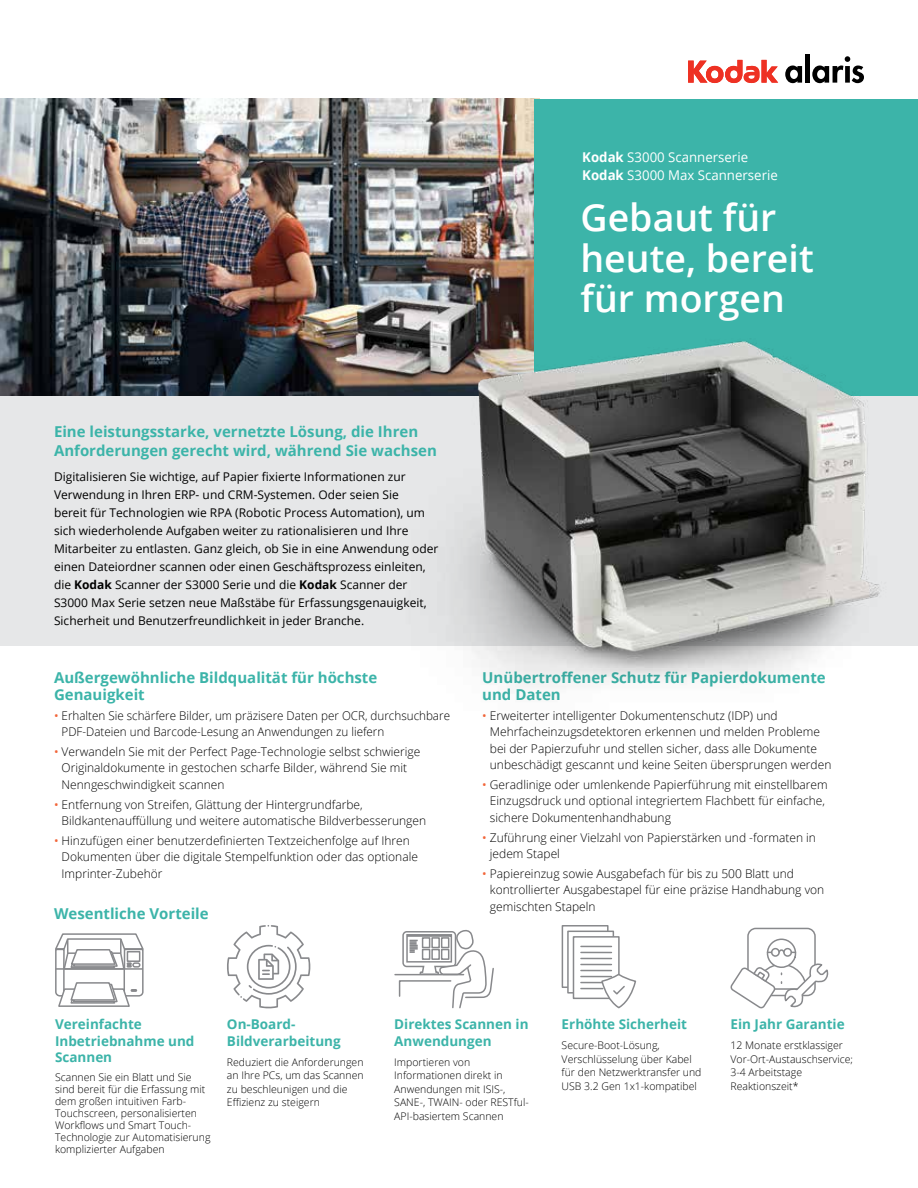
<style>
.page{position:relative;width:918px;height:1188px;background:#fff}
.page>*{position:absolute;margin:0;border:0;box-sizing:border-box;transform-origin:0 0}
.t1{font:600 37.5px/40.5px "Open Sans";color:#fff}
.t2{font:700 15px/16.5px "Open Sans";color:#3cb4a9}
.t3{font:700 13.5px/16.5px "Open Sans";color:#3cb4a9}
.t4{font:13.5px/18px "Open Sans";color:#fff}
.t5{font:300 12px/16.5px "Open Sans";color:#000}
.t6{font:12px/18px "Open Sans";color:#000}
.t7{font:300 10.5px/13.5px "Open Sans";color:#000}
.s1{font-weight:700}
.s2{font-weight:400;color:#f26539}
</style>
<div class="page">
<div style="left:0;top:395px;width:918px;height:250px;background:#e6e7e8"></div>
<img style="left:0;top:99px;width:535px;height:297px">
<div style="left:535px;top:99px;width:383px;height:297px;background:#3cb4a9"></div>
<svg style="left:688px;top:60px;width:90px;height:23px"></svg>
<svg style="left:785px;top:66px;width:17px;height:17px"></svg>
<div style="left:805px;top:54px;width:5px;height:29px;background:#000"></div>
<svg style="left:812px;top:56px;width:52px;height:27px"></svg>
<svg style="left:55px;top:933px;width:89px;height:74px"></svg>
<svg style="left:394px;top:930px;width:100px;height:79px"></svg>
<svg style="left:562px;top:925px;width:47px;height:63px"></svg>
<svg style="left:567px;top:931px;width:47px;height:63px"></svg>
<svg style="left:573px;top:936px;width:47px;height:63px"></svg>
<hr style="left:581px;top:970px;width:30px;height:1px;background:#88898c">
<hr style="left:581px;top:964px;width:30px;height:1px;background:#88898c">
<hr style="left:581px;top:952px;width:30px;height:1px;background:#88898c">
<hr style="left:581px;top:958px;width:30px;height:1px;background:#88898c">
<hr style="left:581px;top:946px;width:30px;height:1px;background:#88898c">
<svg style="left:581px;top:972px;width:56px;height:37px"></svg>
<div style="left:747px;top:928px;width:69px;height:68px;border:2px solid #88898c;border-radius:8px"></div>
<svg style="left:730px;top:938px;width:99px;height:71px"></svg>
<svg style="left:227px;top:925px;width:84px;height:84px"></svg>
<img style="left:387px;top:323px;width:531px;height:364px">
<p class="t4" style="left:582px;top:148px;width:197px"><span class="s1">Kodak</span> S3000 Scannerserie<br><span class="s1">Kodak</span> S3000 Max Scannerserie</p>
<h1 class="t1" style="left:580px;top:197px;width:235px">Gebaut für heute, bereit für morgen</h1>
<p class="t2" style="left:54px;top:421px;width:384px;line-height:19.5px">Eine leistungsstarke, vernetzte Lösung, die Ihren<br>Anforderungen gerecht wird, während Sie wachsen</p>
<p class="t6" style="left:54px;top:467px;width:386px">Digitalisieren Sie wichtige, auf Papier fixierte Informationen zur Verwendung in Ihren ERP- und CRM-Systemen. Oder seien Sie<br>bereit für Technologien wie RPA (Robotic Process Automation), um sich wiederholende Aufgaben weiter zu rationalisieren und Ihre Mitarbeiter zu entlasten. Ganz gleich, ob Sie in eine Anwendung oder einen Dateiordner scannen oder einen Geschäftsprozess einleiten, die <span class="s1">Kodak</span> Scanner der S3000 Serie und die <span class="s1">Kodak</span> Scanner der S3000 Max Serie setzen neue Maßstäbe für Erfassungsgenauigkeit, Sicherheit und Benutzerfreundlichkeit in jeder Branche.</p>
<p class="t2" style="left:54px;top:669px;width:325px">Außergewöhnliche Bildqualität für höchste<br>Genauigkeit</p>
<p class="t5" style="left:62px;top:707px;width:390px;text-indent:-8px"><span class="s2">•</span> Erhalten Sie schärfere Bilder, um präzisere Daten per OCR, durchsuchbare<br>PDF-Dateien und Barcode-Lesung an Anwendungen zu liefern</p>
<p class="t5" style="left:62px;top:743px;width:360px;text-indent:-8px"><span class="s2">•</span> Verwandeln Sie mit der Perfect Page-Technologie selbst schwierige<br>Originaldokumente in gestochen scharfe Bilder, während Sie mit<br>Nenngeschwindigkeit scannen</p>
<p class="t5" style="left:62px;top:796px;width:366px;text-indent:-8px"><span class="s2">•</span> Entfernung von Streifen, Glättung der Hintergrundfarbe,<br>Bildkantenauffüllung und weitere automatische Bildverbesserungen</p>
<p class="t5" style="left:62px;top:832px;width:358px;text-indent:-8px"><span class="s2">•</span> Hinzufügen einer benutzerdefinierten Textzeichenfolge auf Ihren<br>Dokumenten über die digitale Stempelfunktion oder das optionale<br>Imprinter-Zubehör</p>
<p class="t2" style="left:54px;top:905px;width:156px">Wesentliche Vorteile</p>
<p class="t2" style="left:482px;top:669px;width:345px">Unübertroffener Schutz für Papierdokumente und Daten</p>
<p class="t5" style="left:490px;top:707px;width:343px;text-indent:-8px"><span class="s2">•</span> Erweiterter intelligenter Dokumentenschutz (IDP) und Mehrfacheinzugsdetektoren erkennen und melden Probleme bei der Papierzufuhr und stellen sicher, dass alle Dokumente unbeschädigt gescannt und keine Seiten übersprungen werden</p>
<p class="t5" style="left:490px;top:776px;width:339px;text-indent:-8px"><span class="s2">•</span> Geradlinige oder umlenkende Papierführung mit einstellbarem<br>Einzugsdruck und optional integriertem Flachbett für einfache, sichere Dokumentenhandhabung</p>
<p class="t5" style="left:490px;top:829px;width:328px;text-indent:-8px"><span class="s2">•</span> Zuführung einer Vielzahl von Papierstärken und -formaten in jedem Stapel</p>
<p class="t5" style="left:490px;top:865px;width:336px;text-indent:-8px"><span class="s2">•</span> Papiereinzug sowie Ausgabefach für bis zu 500 Blatt und kontrollierter Ausgabestapel für eine präzise Handhabung von gemischten Stapeln</p>
<p class="t3" style="left:55px;top:1016px;width:141px">Vereinfachte<br>Inbetriebnahme und<br>Scannen</p>
<p class="t7" style="left:55px;top:1071px;width:157px;line-height:12px">Scannen Sie ein Blatt und Sie sind bereit für die Erfassung mit dem großen intuitiven Farb-<br>Touchscreen, personalisierten<br>Workflows und Smart Touch-<br>Technologie zur Automatisierung komplizierter Aufgaben</p>
<p class="t3" style="left:227px;top:1016px;width:115px">On-Board-<br>Bildverarbeitung</p>
<p class="t7" style="left:227px;top:1055px;width:138px">Reduziert die Anforderungen an Ihre PCs, um das Scannen zu beschleunigen und die<br>Effizienz zu steigern</p>
<p class="t3" style="left:394px;top:1016px;width:136px">Direktes Scannen in<br>Anwendungen</p>
<p class="t7" style="left:394px;top:1055px;width:136px">Importieren von<br>Informationen direkt in<br>Anwendungen mit ISIS-,<br>SANE-, TWAIN- oder RESTful-<br>API-basiertem Scannen</p>
<p class="t3" style="left:562px;top:1016px;width:127px">Erhöhte Sicherheit</p>
<p class="t7" style="left:562px;top:1038px;width:141px">Secure-Boot-Lösung,<br>Verschlüsselung über Kabel für den Netzwerktransfer und<br>USB 3.2 Gen 1x1-kompatibel</p>
<p class="t3" style="left:730px;top:1016px;width:116px">Ein Jahr Garantie</p>
<p class="t7" style="left:730px;top:1038px;width:124px">12 Monate erstklassiger<br>Vor-Ort-Austauschservice;<br>3-4 Arbeitstage<br>Reaktionszeit*</p>
</div>
